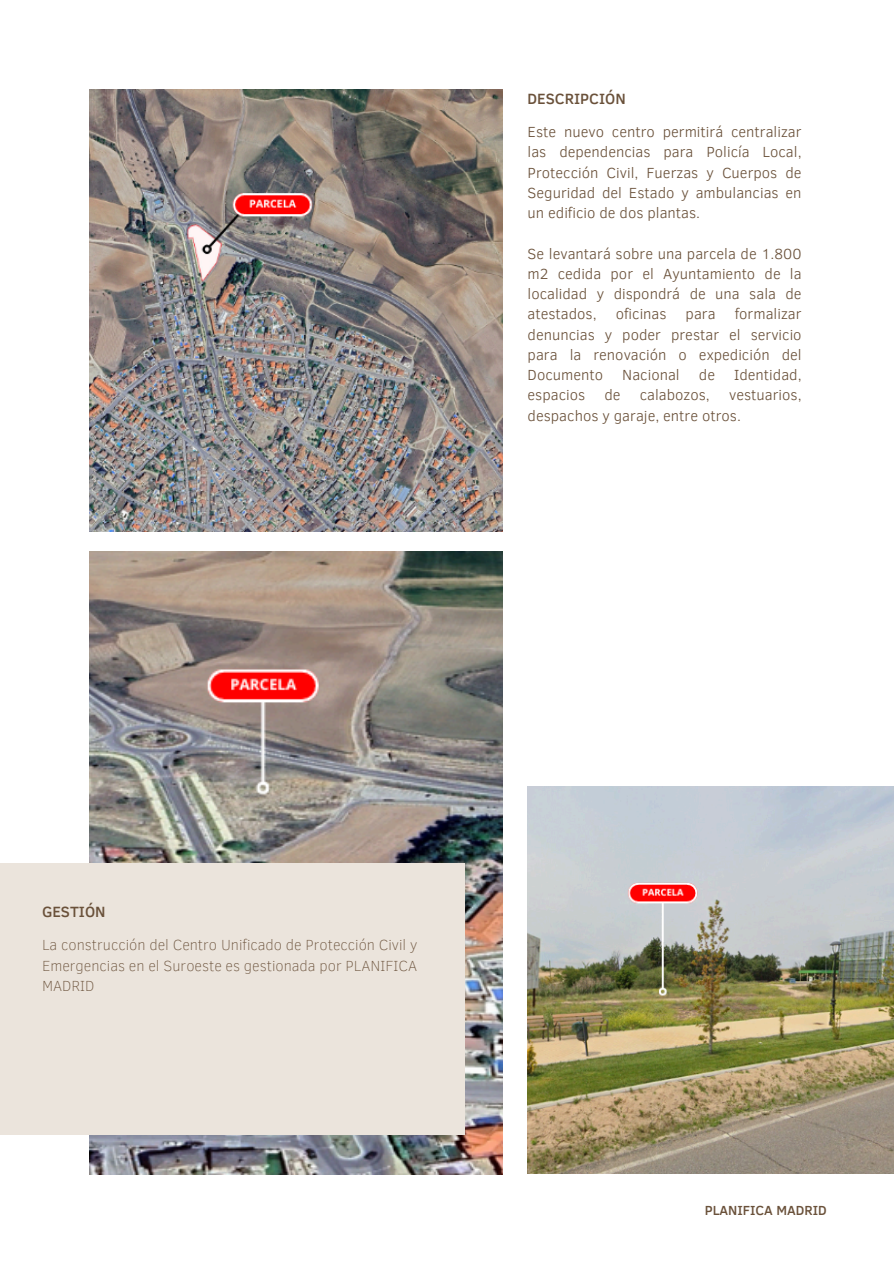
<style>
.page{position:relative;width:894px;height:1264px;background:#fff}
.page>*{position:absolute;margin:0;border:0;box-sizing:border-box;transform-origin:0 0}
.t1{font:500 15.15px "Clear Sans";color:#6a513a}
.t2{font:300 15px/20.2px "Clear Sans";color:#6a513a;text-align:justify}
.t3{font:100 15px/20.2px "Clear Sans";color:#6a513a;text-align:justify}
.t4{font:500 13.5px "Clear Sans";color:#6a513a}
</style>
<div class="page">
<img style="left:527px;top:786px;width:366px;height:387px">
<img style="left:89px;top:552px;width:413px;height:622px">
<img style="left:89px;top:89px;width:413px;height:442px">
<div style="left:0;top:863px;width:464px;height:271px;background:#ebe4dc"></div>
<p class="t1" style="left:527px;top:87px;width:100px">DESCRIPCIÓN</p>
<h1 class="t2" style="left:527px;top:121px;width:275px">Este nuevo centro permitirá centralizar las dependencias para Policía Local, Protección Civil, Fuerzas y Cuerpos de Seguridad del Estado y ambulancias en un edificio de dos plantas.</h1>
<h2 class="t2" style="left:527px;top:242px;width:275px">Se levantará sobre una parcela de 1.800 m2 cedida por el Ayuntamiento de la localidad y dispondrá de una sala de atestados,</h2>
<h2 class="t2" style="left:527px;top:303px;width:275px;text-indent:207px">formalizar denuncias y poder prestar el servicio para la renovación o expedición del Documento</h2>
<h2 class="t2" style="left:615px;top:303px;width:52px">oficinas</h2>
<h2 class="t2" style="left:685px;top:303px;width:32px">para</h2>
<h2 class="t2" style="left:622px;top:364px;width:59px">Nacional</h2>
<h2 class="t2" style="left:698px;top:364px;width:18px">de</h2>
<h2 class="t2" style="left:734px;top:364px;width:69px">Identidad,</h2>
<h2 class="t2" style="left:527px;top:384px;width:59px">espacios</h2>
<h2 class="t2" style="left:604px;top:384px;width:18px">de</h2>
<h2 class="t2" style="left:639px;top:384px;width:72px">calabozos,</h2>
<h2 class="t2" style="left:527px;top:384px;width:275px;text-indent:201px">vestuarios, despachos y garaje, entre otros.</h2>
<h2 class="t1" style="left:42px;top:900px;width:65px">GESTIÓN</h2>
<h2 class="t3" style="left:42px;top:934px;width:377px">La construcción del Centro Unificado de Protección Civil y Emergencias en el Suroeste es gestionada por PLANIFICA MADRID</h2>
<h1 class="t4" style="left:704px;top:1199px;width:123px">PLANIFICA MADRID</h1>
</div>
